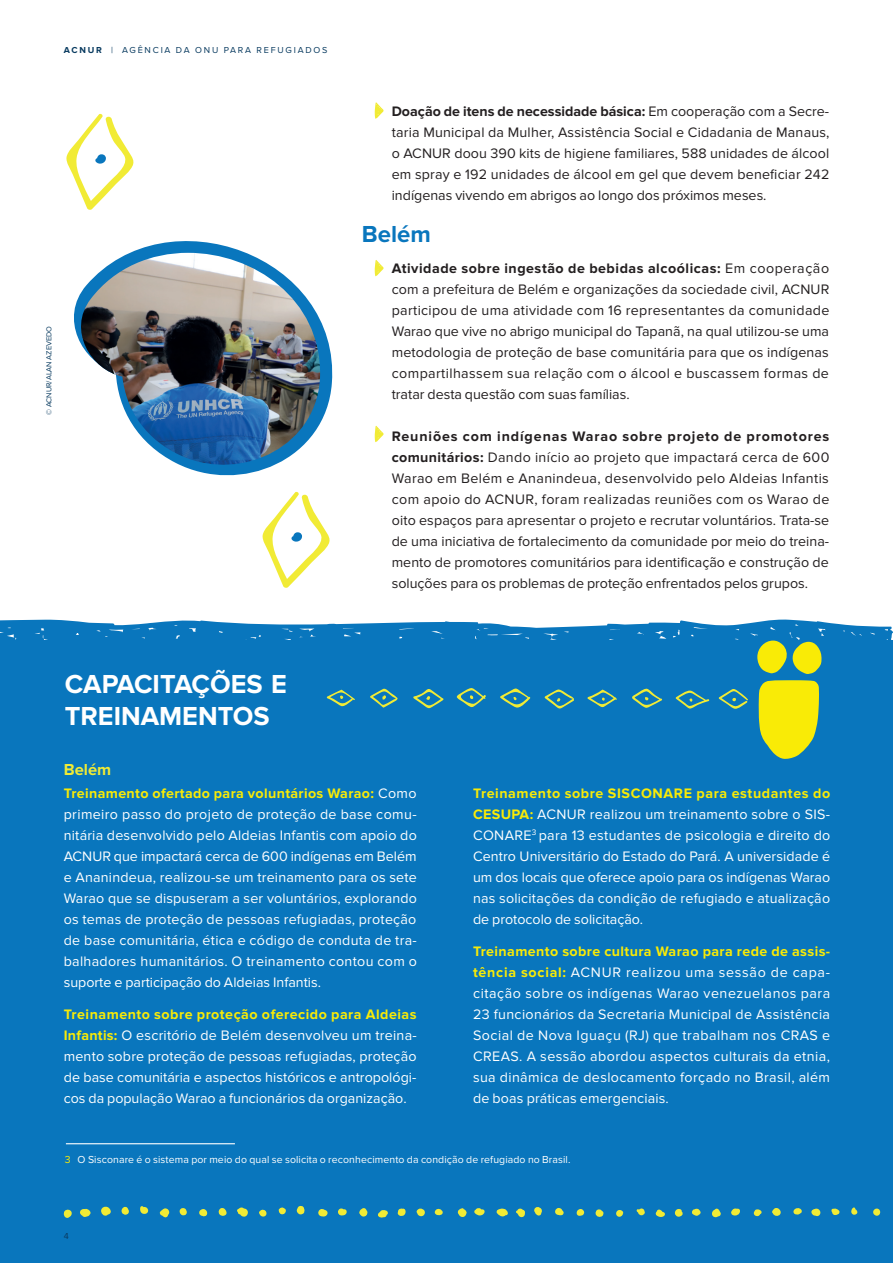
<style>
.page{position:relative;width:893px;height:1263px;background:#fff}
.page>*{position:absolute;margin:0;border:0;box-sizing:border-box;transform-origin:0 0}
.t1{font:700 27px/31.5px "Proxima Nova";color:#fff}
.t2{font:700 24px "Proxima Nova";color:#0976bd}
.t3{font:700 16.5px "Proxima Nova";color:#f0eb35}
.t4{font:14.25px/21px "Proxima Nova";letter-spacing:.005em;color:#fff;text-align:justify}
.t5{font:14.25px/21px "Proxima Nova";color:#231f20;text-align:justify}
.t6{font:10.5px "Proxima Nova";letter-spacing:.01em;color:#fff}
.t7{font:9px "Proxima Nova";letter-spacing:.2em;color:#093b60}
.t8{font:7.5px "Proxima Nova";color:#093b60}
.s1{font-weight:700}
.s2{font-weight:700;color:#f9eb06}
.s3{color:#f9eb06}
</style>
<div class="page">
<div style="left:0;top:640px;width:893px;height:623px;background:#0976bd"></div>
<svg style="left:375px;top:102px;width:9px;height:17px"></svg>
<svg style="left:375px;top:260px;width:9px;height:16px"></svg>
<svg style="left:375px;top:426px;width:9px;height:16px"></svg>
<svg style="left:321px;top:322px;width:12px;height:100px"></svg>
<svg style="left:74px;top:241px;width:198px;height:235px"></svg>
<img style="left:79px;top:253px;width:242px;height:213px">
<svg style="left:66px;top:113px;width:68px;height:97px"></svg>
<svg style="left:719px;top:689px;width:29px;height:20px"></svg>
<svg style="left:675px;top:690px;width:35px;height:19px"></svg>
<svg style="left:632px;top:688px;width:31px;height:20px"></svg>
<svg style="left:587px;top:690px;width:30px;height:17px"></svg>
<svg style="left:544px;top:689px;width:30px;height:20px"></svg>
<svg style="left:500px;top:688px;width:31px;height:20px"></svg>
<svg style="left:457px;top:688px;width:29px;height:19px"></svg>
<svg style="left:413px;top:689px;width:31px;height:19px"></svg>
<svg style="left:370px;top:689px;width:28px;height:19px"></svg>
<svg style="left:326px;top:690px;width:29px;height:16px"></svg>
<svg style="left:0;top:619px;width:893px;height:55px"></svg>
<svg style="left:759px;top:680px;width:60px;height:79px;background:#d4d921"></svg>
<svg style="left:63px;top:1209px;width:9px;height:9px"></svg>
<svg style="left:80px;top:1208px;width:11px;height:9px"></svg>
<svg style="left:101px;top:1206px;width:10px;height:10px"></svg>
<svg style="left:121px;top:1206px;width:8px;height:9px"></svg>
<svg style="left:140px;top:1206px;width:8px;height:8px"></svg>
<svg style="left:159px;top:1208px;width:10px;height:9px"></svg>
<svg style="left:179px;top:1208px;width:8px;height:7px"></svg>
<svg style="left:199px;top:1209px;width:8px;height:7px"></svg>
<svg style="left:218px;top:1208px;width:9px;height:8px"></svg>
<svg style="left:237px;top:1207px;width:11px;height:10px"></svg>
<svg style="left:259px;top:1209px;width:8px;height:8px"></svg>
<svg style="left:279px;top:1207px;width:7px;height:7px"></svg>
<svg style="left:296px;top:1206px;width:9px;height:8px"></svg>
<svg style="left:318px;top:1209px;width:10px;height:8px"></svg>
<svg style="left:338px;top:1208px;width:9px;height:7px"></svg>
<svg style="left:359px;top:1208px;width:9px;height:9px"></svg>
<svg style="left:378px;top:1210px;width:10px;height:8px"></svg>
<svg style="left:398px;top:1208px;width:8px;height:8px"></svg>
<svg style="left:416px;top:1208px;width:9px;height:9px"></svg>
<svg style="left:435px;top:1208px;width:8px;height:7px"></svg>
<svg style="left:458px;top:1208px;width:9px;height:9px"></svg>
<svg style="left:474px;top:1208px;width:11px;height:7px"></svg>
<svg style="left:496px;top:1208px;width:12px;height:9px"></svg>
<svg style="left:516px;top:1208px;width:9px;height:9px"></svg>
<svg style="left:534px;top:1207px;width:8px;height:9px"></svg>
<svg style="left:555px;top:1208px;width:9px;height:7px"></svg>
<svg style="left:576px;top:1209px;width:8px;height:7px"></svg>
<svg style="left:595px;top:1209px;width:9px;height:8px"></svg>
<svg style="left:616px;top:1210px;width:7px;height:7px"></svg>
<svg style="left:636px;top:1208px;width:9px;height:7px"></svg>
<svg style="left:656px;top:1209px;width:9px;height:8px"></svg>
<svg style="left:675px;top:1209px;width:8px;height:8px"></svg>
<svg style="left:692px;top:1208px;width:9px;height:8px"></svg>
<svg style="left:712px;top:1208px;width:9px;height:10px"></svg>
<svg style="left:731px;top:1208px;width:9px;height:8px"></svg>
<svg style="left:754px;top:1209px;width:8px;height:7px"></svg>
<svg style="left:772px;top:1208px;width:9px;height:8px"></svg>
<svg style="left:793px;top:1208px;width:9px;height:6px"></svg>
<svg style="left:811px;top:1208px;width:9px;height:8px"></svg>
<svg style="left:831px;top:1208px;width:9px;height:7px"></svg>
<svg style="left:851px;top:1207px;width:6px;height:8px"></svg>
<svg style="left:873px;top:1208px;width:8px;height:8px"></svg>
<hr style="left:66px;top:1143px;width:169px;height:1px;background:#fff">
<svg style="left:262px;top:491px;width:68px;height:97px"></svg>
<p class="t7" style="left:64px;top:45px;width:265px"><span class="s1">ACNUR</span> | AGÊNCIA DA ONU PARA REFUGIADOS</p>
<p class="t8" style="left:45px;top:415px;width:89px;rotate:-90deg">© ACNUR/Alan Azevedo</p>
<p class="t5" style="left:392px;top:100px;width:439px"><span class="s1">Doação de itens de necessidade básica:</span> Em cooperação com a Secre&shy;taria Municipal da Mulher, Assistência Social e Cidadania de Manaus, o ACNUR doou 390 kits de higiene familiares, 588 unidades de álcool em spray e 192 unidades de álcool em gel que devem beneficiar 242 indígenas vivendo em abrigos ao longo dos próximos meses.</p>
<h2 class="t2" style="left:362px;top:220px;width:70px">Belém</h2>
<p class="t5" style="left:392px;top:258px;width:439px"><span class="s1">Atividade sobre ingestão de bebidas alcoólicas:</span> Em cooperação com a prefeitura de Belém e organizações da sociedade civil, ACNUR participou de uma atividade com 16 representantes da comunidade Warao que vive no abrigo municipal do Tapanã, na qual utilizou-se uma metodologia de proteção de base comunitária para que os indígenas compartilhassem sua relação com o álcool e buscassem formas de tratar desta questão com suas famílias.</p>
<p class="t5" style="left:392px;top:426px;width:439px"><span class="s1">Reuniões com indígenas Warao sobre projeto de promotores comunitários:</span> Dando início ao projeto que impactará cerca de 600<br>Warao em Belém e Ananindeua, desenvolvido pelo Aldeias I nfantis com apoio do ACNUR, foram realizadas reuniões com os Warao de oito espaços para apresentar o projeto e recrutar voluntários. Trata-se de uma iniciativa de fortalecimento da comunidade por meio do treina&shy;mento de promotores comunitários para identificação e construção de soluções para os problemas de proteção enfrentados pelos grupos.</p>
<h1 class="t1" style="left:65px;top:669px;width:223px">Capacitações e<br>Treinamentos</h1>
<p class="t3" style="left:64px;top:760px;width:49px">Belém</p>
<p class="t4" style="left:64px;top:783px;width:355px"><span class="s2">Treinamento ofertado para voluntários Warao:</span> Como primeiro passo do projeto de proteção de base comu&shy;nitária desenvolvido pelo Aldeias I nfantis com apoio do ACNUR que impactará cerca de 600 indígenas em Belém e Ananindeua, realizou-se um treinamento para os sete Warao que se dispuseram a ser voluntários, explorando os temas de proteção de pessoas refugiadas, proteção de base comunitária, ética e código de conduta de tra&shy;balhadores humanitários. O treinamento contou com o suporte e participação do Aldeias I nfantis.</p>
<p class="t4" style="left:64px;top:1004px;width:354px"><span class="s2">Treinamento sobre proteção oferecido para Aldeias Infantis:</span> O escritório de Belém desenvolveu um treina&shy;mento sobre proteção de pessoas refugiadas, proteção de base comunitária e aspectos históricos e antropológi&shy;cos da população Warao a funcionários da organização.</p>
<p class="t4" style="left:473px;top:783px;width:359px"><span class="s2">Treinamento sobre SISCONARE para estudantes do CESUPA:</span> ACNUR realizou um treinamento sobre o SIS-CONARE<sup>3</sup> para 13 estudantes de psicologia e direito do Centro Universitário do Estado do Pará. A universidade é um dos locais que oferece apoio para os indígenas Warao nas solicitações da condição de refugiado e atualização de protocolo de solicitação.</p>
<p class="t4" style="left:473px;top:941px;width:359px"><span class="s2">Treinamento sobre cultura Warao para rede de assis&shy;tência social:</span> ACNUR realizou uma sessão de capa&shy;citação sobre os indígenas Warao venezuelanos para 23 funcionários da Secretaria Municipal de Assistência Social de Nova Iguaçu (RJ) que trabalham nos CRAS e CREAS. A sessão abordou aspectos culturais da etnia, sua dinâmica de deslocamento forçado no Brasil, além de boas práticas emergenciais.</p>
<p class="t6" style="left:65px;top:1153px;width:507px"><span class="s3">3</span> O Sisconare é o sistema por meio do qual se solicita o reconhecimento da condição de refugiado no Brasil.</p>
<p class="t7" style="left:64px;top:1231px;width:7px">4</p>
</div>
